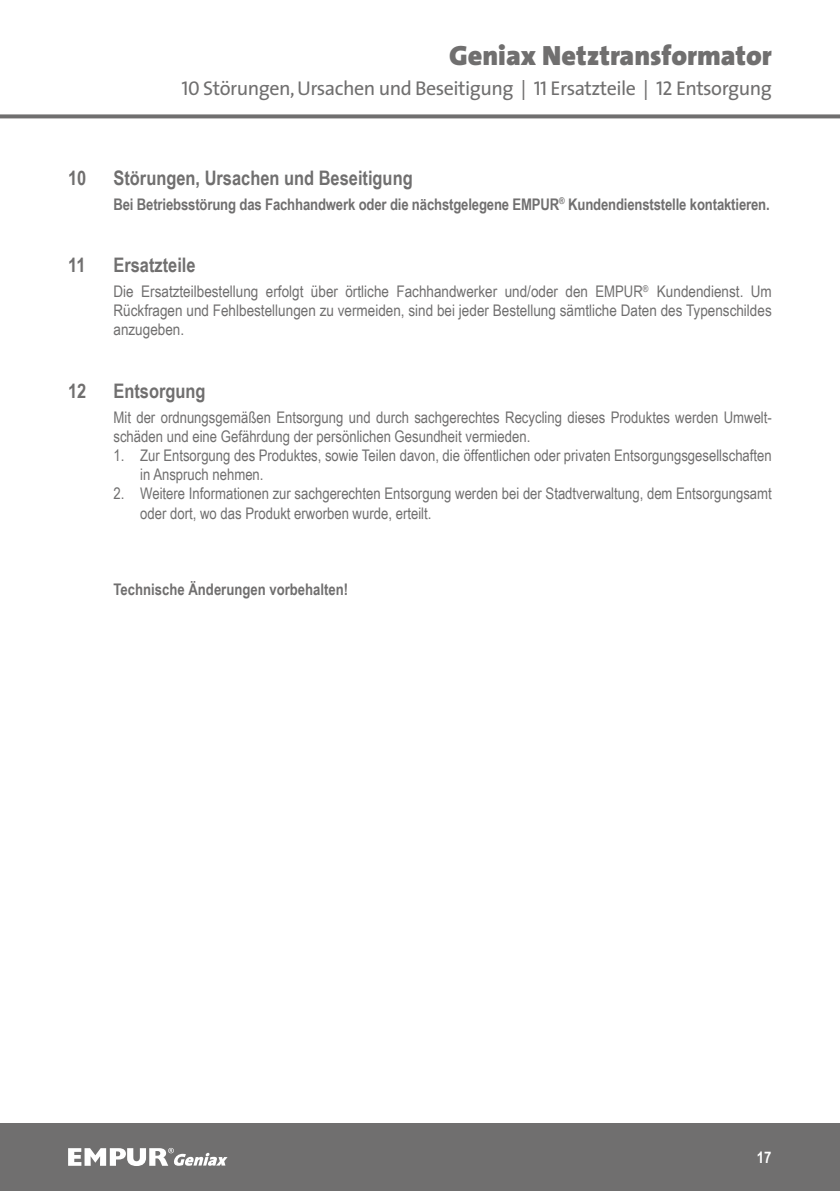
<style>
.page{position:relative;width:840px;height:1191px;background:#fff}
.page>*{position:absolute;margin:0;border:0;box-sizing:border-box;transform-origin:0 0}
.t1{font:900 28px "The Sans";color:#706f6f}
.t2{font:20px "The Sans";letter-spacing:-.025em;color:#706f6f}
.t3{font:700 20px "Arial Narrow";color:#706f6f}
.t4{font:16px/19.2px "Arial Narrow";color:#706f6f}
.t5{font:700 16px "Arial Narrow";letter-spacing:-.01em;color:#706f6f}
.t6{font:700 16px "Arial Narrow";color:#fff}
.s1{font-family:"The Sans Caps"}
</style>
<div class="page">
<div style="left:0;top:1123px;width:839px;height:68px;background:#706f6f"></div>
<svg style="left:68px;top:1148px;width:159px;height:18px"></svg>
<svg style="left:0;top:114px;width:839px;height:4px;background:#7f7e7e"></svg>
<h1 class="t1" style="left:449px;top:32px;width:324px">Geniax Netztransformator</h1>
<p class="t2" style="left:181px;top:72px;width:591px"><span class="s1">10</span> Störungen, Ursachen und Beseitigung | <span class="s1">11</span> Ersatzteile | <span class="s1">12</span> Entsorgung</p>
<p class="t3" style="left:68px;top:162px;width:20px">10</p>
<p class="t3" style="left:113px;top:162px;width:300px">Störungen, Ursachen und Beseitigung</p>
<p class="t5" style="left:113px;top:192px;width:657px">Bei Betriebsstörung das Fachhandwerk oder die nächstgelegene EMPUR<sup>®</sup> Kundendienststelle kontaktieren.</p>
<p class="t3" style="left:68px;top:250px;width:19px">11</p>
<p class="t3" style="left:113px;top:250px;width:84px">Ersatzteile</p>
<p class="t4" style="left:113px;top:281px;width:659px;text-align:justify">Die Ersatzteilbestellung erfolgt über örtliche Fachhandwerker und/oder den EMPUR<sup>®</sup> Kundendienst. Um Rückfragen und Fehlbestellungen zu vermeiden, sind bei jeder Bestellung sämtliche Daten des Typenschildes anzugeben.</p>
<p class="t3" style="left:68px;top:375px;width:20px">12</p>
<p class="t3" style="left:113px;top:375px;width:94px">Entsorgung</p>
<p class="t4" style="left:113px;top:407px;width:659px">Mit der ordnungsgemäßen Entsorgung und durch sachgerechtes Recycling dieses Produktes werden Umwelt&shy;schäden und eine Gefährdung der persönlichen Gesundheit vermieden.</p>
<p class="t4" style="left:140px;top:445px;width:632px;text-indent:-27px">1. Zur Entsorgung des Produktes, sowie Teilen davon, die öffentlichen oder privaten Entsorgungsgesellschaften in Anspruch nehmen.</p>
<p class="t4" style="left:140px;top:483px;width:632px;text-indent:-27px">2. Weitere Informationen zur sachgerechten Entsorgung werden bei der Stadtverwaltung, dem Entsorgungsamt oder dort, wo das Produkt erworben wurde, erteilt.</p>
<p class="t5" style="left:113px;top:578px;width:236px">Technische Änderungen vorbehalten!</p>
<p class="t6" style="left:756px;top:1145px;width:16px">17</p>
</div>
